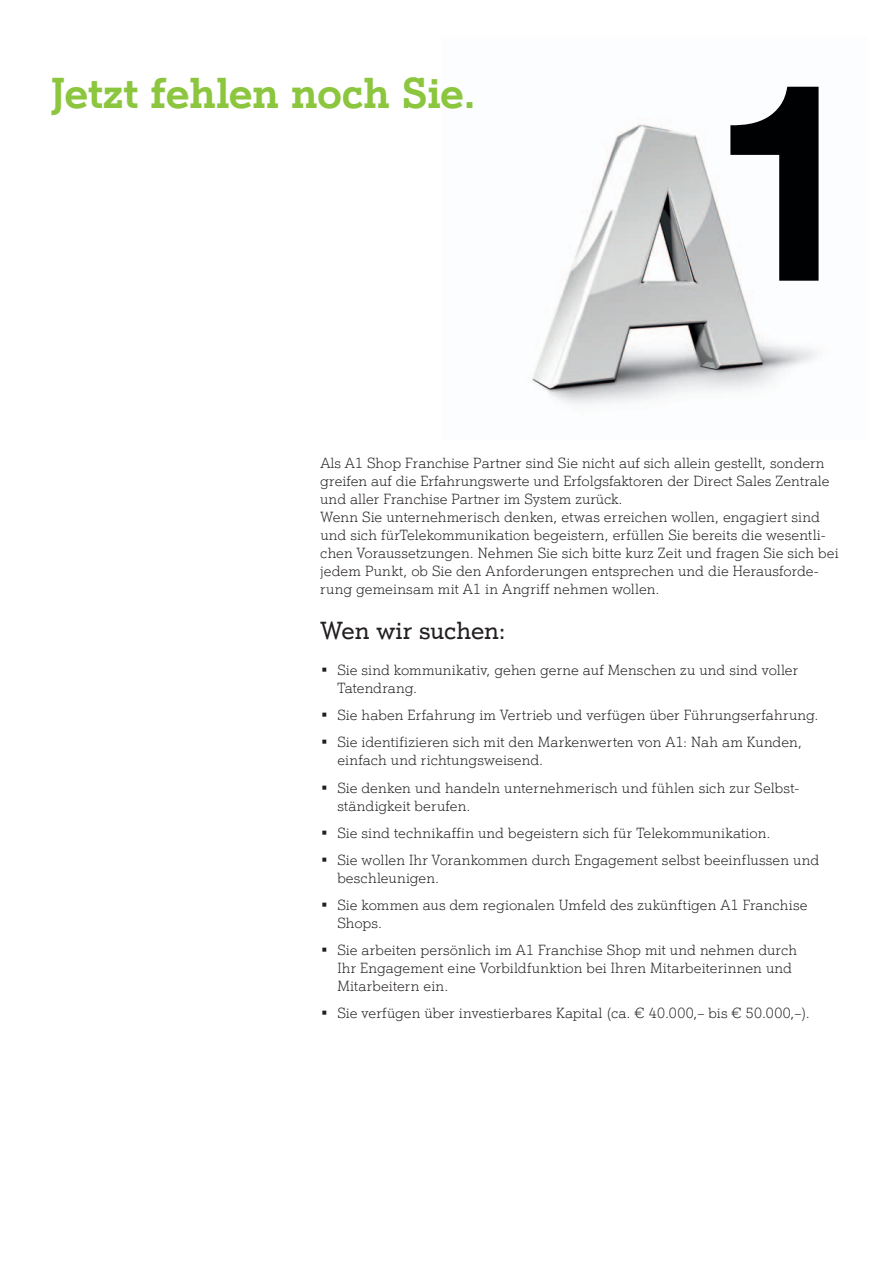
<style>
.page{position:relative;width:893px;height:1263px;background:#fff}
.page>*{position:absolute;margin:0;border:0;box-sizing:border-box;transform-origin:0 0}
.t1{font:700 42px "A1 Einfach";letter-spacing:-.005em;color:#8bc63e}
.t2{font:500 24px "A1 Einfach";letter-spacing:-.005em;color:#231f20}
.t3{font:14.25px/18px "A1 Einfach Leicht";letter-spacing:.01em;color:#231f20}
</style>
<div class="page">
<img style="left:532px;top:86px;width:287px;height:318px">
<svg style="left:730px;top:87px;width:88px;height:194px"></svg>
<h1 class="t1" style="left:51px;top:67px;width:426px">Jetzt fehlen noch Sie.</h1>
<p class="t3" style="left:320px;top:454px;width:520px">Als A1 Shop Franchise Partner sind Sie nicht auf sich allein gestellt, sondern greifen auf die Erfahrungswerte und Erfolgsfaktoren der Direct Sales Zentrale und aller Franchise Partner im System zurück.<br>Wenn Sie unternehmerisch denken, etwas erreichen wollen, engagiert sind und sich für Telekommunikation begeistern, erfüllen Sie bereits die wesentli&shy;chen Voraussetzungen. Nehmen Sie sich bitte kurz Zeit und fragen Sie sich bei jedem Punkt, ob Sie den Anforderungen entsprechen und die Herausforde&shy;rung gemeinsam mit A1 in Angriff nehmen wollen.</p>
<h2 class="t2" style="left:320px;top:616px;width:187px">Wen wir suchen:</h2>
<p class="t3" style="left:337px;top:661px;width:462px;text-indent:-17px">• Sie sind kommunikativ, gehen gerne auf Menschen zu und sind voller<br>Tatendrang.</p>
<p class="t3" style="left:320px;top:706px;width:500px">• Sie haben Erfahrung im Vertrieb und verfügen über Führungserfahrung.</p>
<p class="t3" style="left:337px;top:733px;width:466px;text-indent:-17px">• Sie identifizieren sich mit den Markenwerten von A1: Nah am Kunden, einfach und richtungsweisend.</p>
<p class="t3" style="left:337px;top:778px;width:462px;text-indent:-17px">• Sie denken und handeln unternehmerisch und fühlen sich zur Selbst&shy;ständigkeit berufen.</p>
<p class="t3" style="left:320px;top:823px;width:452px">• Sie sind technikaffin und begeistern sich für Telekommunikation.</p>
<p class="t3" style="left:337px;top:850px;width:483px;text-indent:-17px">• Sie wollen Ihr Vorankommen durch Engagement selbst beeinflussen und beschleunigen.</p>
<p class="t3" style="left:337px;top:895px;width:472px;text-indent:-17px">• Sie kommen aus dem regionalen Umfeld des zukünftigen A1 Franchise<br>Shops.</p>
<p class="t3" style="left:337px;top:940px;width:461px;text-indent:-17px">• Sie arbeiten persönlich im A1 Franchise Shop mit und nehmen durch<br>Ihr Engagement eine Vorbildfunktion bei Ihren Mitarbeiterinnen und<br>Mitarbeitern ein.</p>
<p class="t3" style="left:320px;top:1003px;width:491px">• Sie verfügen über investierbares Kapital (ca. € 40.000,– bis € 50.000,–).</p>
</div>
